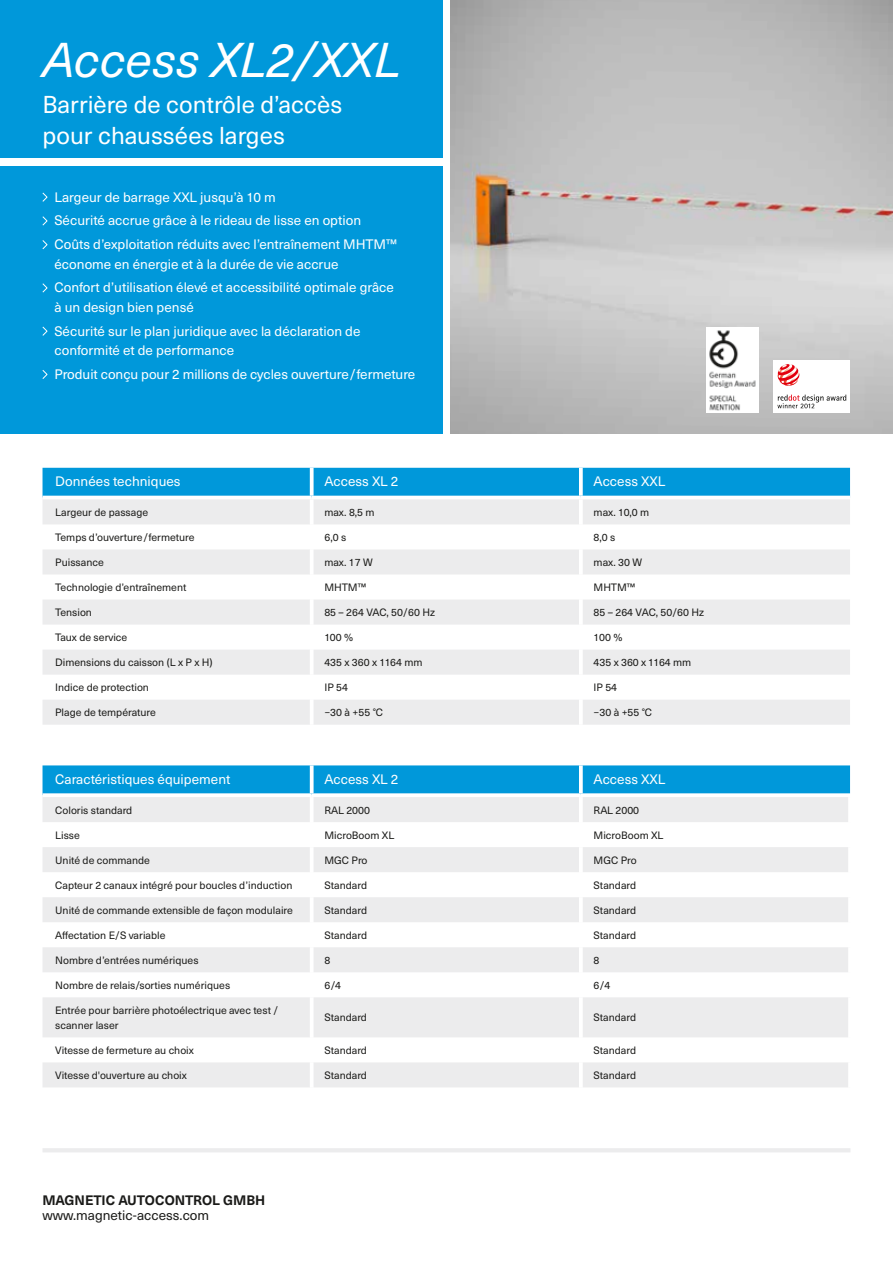
<style>
.page{position:relative;width:893px;height:1263px;background:#fff}
.page>*{position:absolute;margin:0;border:0;box-sizing:border-box;transform-origin:0 0}
.t1{font:italic 48px "Neue Haas Unica Pro";color:#fff}
.t2{font:24px/31.2px "Neue Haas Unica Pro";color:#fff}
.t3{font:13.5px/23.7px "Neue Haas Unica Pro";color:#fff}
.t4{font:700 13.5px "Neue Haas Unica Pro";letter-spacing:-.005em;color:#1a1a18}
.t5{font:13.5px "Neue Haas Unica Pro";color:#1a1a18}
.t6{font:10.5px/15px "Neue Haas Unica Pro";color:#1a1a18}
</style>
<div class="page">
<div style="left:0;top:0;width:442px;height:157px;background:#0098da"></div>
<hr style="left:43px;top:1148px;width:807px;height:4px;background:#ececed">
<img style="left:451px;top:0;width:442px;height:434px">
<div style="left:0;top:166px;width:436px;height:268px;background:#0098da"></div>
<svg style="left:42px;top:192px;width:6px;height:10px"></svg>
<svg style="left:42px;top:216px;width:6px;height:10px"></svg>
<svg style="left:42px;top:240px;width:6px;height:10px"></svg>
<svg style="left:42px;top:283px;width:6px;height:10px"></svg>
<svg style="left:42px;top:326px;width:6px;height:10px"></svg>
<svg style="left:42px;top:370px;width:6px;height:9px"></svg>
<div style="left:43px;top:468px;width:807px;height:28px;background:#0098da"></div>
<svg style="left:43px;top:499px;width:807px;height:226px;fill:#ececed"></svg>
<hr style="left:310px;top:499px;width:4px;height:25px;background:#fff">
<hr style="left:579px;top:499px;width:4px;height:25px;background:#fff">
<hr style="left:310px;top:524px;width:4px;height:25px;background:#fff">
<hr style="left:579px;top:524px;width:4px;height:25px;background:#fff">
<hr style="left:310px;top:549px;width:4px;height:25px;background:#fff">
<hr style="left:579px;top:549px;width:4px;height:25px;background:#fff">
<hr style="left:310px;top:574px;width:4px;height:25px;background:#fff">
<hr style="left:579px;top:574px;width:4px;height:25px;background:#fff">
<hr style="left:310px;top:599px;width:4px;height:26px;background:#fff">
<hr style="left:579px;top:599px;width:4px;height:26px;background:#fff">
<hr style="left:310px;top:625px;width:4px;height:25px;background:#fff">
<hr style="left:579px;top:625px;width:4px;height:25px;background:#fff">
<hr style="left:310px;top:650px;width:4px;height:25px;background:#fff">
<hr style="left:579px;top:650px;width:4px;height:25px;background:#fff">
<hr style="left:310px;top:675px;width:4px;height:25px;background:#fff">
<hr style="left:579px;top:675px;width:4px;height:25px;background:#fff">
<hr style="left:310px;top:700px;width:4px;height:25px;background:#fff">
<hr style="left:579px;top:700px;width:4px;height:25px;background:#fff">
<svg style="left:310px;top:468px;width:4px;height:28px"></svg>
<svg style="left:579px;top:468px;width:4px;height:28px"></svg>
<div style="left:773px;top:360px;width:77px;height:52px;background:#fff"></div>
<svg style="left:777px;top:395px;width:69px;height:13px"></svg>
<svg style="left:778px;top:364px;width:21px;height:22px"></svg>
<img style="left:706px;top:327px;width:52px;height:85px">
<div style="left:43px;top:765px;width:807px;height:28px;background:#0098da"></div>
<svg style="left:43px;top:797px;width:805px;height:290px;fill:#ececed"></svg>
<hr style="left:310px;top:797px;width:4px;height:25px;background:#fff">
<hr style="left:579px;top:797px;width:4px;height:25px;background:#fff">
<hr style="left:310px;top:822px;width:4px;height:25px;background:#fff">
<hr style="left:579px;top:822px;width:4px;height:25px;background:#fff">
<hr style="left:310px;top:847px;width:4px;height:25px;background:#fff">
<hr style="left:579px;top:847px;width:4px;height:25px;background:#fff">
<hr style="left:310px;top:872px;width:4px;height:25px;background:#fff">
<hr style="left:579px;top:872px;width:4px;height:25px;background:#fff">
<hr style="left:310px;top:897px;width:4px;height:25px;background:#fff">
<hr style="left:579px;top:897px;width:4px;height:25px;background:#fff">
<hr style="left:310px;top:922px;width:4px;height:25px;background:#fff">
<hr style="left:579px;top:922px;width:4px;height:25px;background:#fff">
<hr style="left:310px;top:947px;width:4px;height:25px;background:#fff">
<hr style="left:579px;top:947px;width:4px;height:25px;background:#fff">
<hr style="left:310px;top:972px;width:4px;height:25px;background:#fff">
<hr style="left:579px;top:972px;width:4px;height:25px;background:#fff">
<hr style="left:310px;top:997px;width:4px;height:40px;background:#fff">
<hr style="left:579px;top:997px;width:4px;height:40px;background:#fff">
<hr style="left:310px;top:1037px;width:4px;height:25px;background:#fff">
<hr style="left:579px;top:1037px;width:4px;height:25px;background:#fff">
<hr style="left:310px;top:1062px;width:4px;height:25px;background:#fff">
<hr style="left:579px;top:1062px;width:4px;height:25px;background:#fff">
<svg style="left:310px;top:765px;width:4px;height:28px"></svg>
<svg style="left:579px;top:765px;width:4px;height:28px"></svg>
<svg style="left:43px;top:793px;width:269px;height:2px"></svg>
<svg style="left:312px;top:793px;width:269px;height:2px"></svg>
<svg style="left:581px;top:793px;width:269px;height:1px"></svg>
<h1 class="t1" style="left:43px;top:31px;width:360px">Access XL2/XXL</h1>
<h2 class="t2" style="left:43px;top:89px;width:301px">Barrière de contrôle d’accès pour chaussées larges</h2>
<p class="t3" style="left:54px;top:185px;width:344px">Largeur de barrage XXL jusqu’à 10 m<br>Sécurité accrue grâce à le rideau de lisse en option<br>Coûts d’exploitation réduits avec l’entraînement MHTM™</p>
<p class="t3" style="left:54px;top:252px;width:341px">économe en énergie et à la durée de vie accrue<br>Confort d’utilisation élevé et accessibilité optimale grâce</p>
<p class="t3" style="left:54px;top:295px;width:308px">à un design bien pensé<br>Sécurité sur le plan juridique avec la déclaration de</p>
<p class="t3" style="left:54px;top:339px;width:362px">conformité et de performance<br>Produit conçu pour 2 millions de cycles ouverture/fermeture</p>
<p class="t3" style="left:55px;top:470px;width:127px">Données techniques</p>
<p class="t3" style="left:324px;top:470px;width:76px">Access XL 2</p>
<p class="t3" style="left:594px;top:470px;width:73px">Access XXL</p>
<p class="t6" style="left:55px;top:505px;width:94px">Largeur de passage</p>
<p class="t6" style="left:324px;top:505px;width:52px">max. 8,5 m</p>
<p class="t6" style="left:594px;top:505px;width:57px">max. 10,0 m</p>
<p class="t6" style="left:55px;top:530px;width:141px">Temps d’ouverture/fermeture</p>
<p class="t6" style="left:324px;top:530px;width:23px">6,0 s</p>
<p class="t6" style="left:594px;top:530px;width:23px">8,0 s</p>
<p class="t6" style="left:55px;top:555px;width:50px">Puissance</p>
<p class="t6" style="left:324px;top:555px;width:50px">max. 17 W</p>
<p class="t6" style="left:594px;top:555px;width:50px">max. 30 W</p>
<p class="t6" style="left:55px;top:580px;width:133px">Technologie d’entraînement</p>
<p class="t6" style="left:324px;top:580px;width:43px">MHTM™</p>
<p class="t6" style="left:594px;top:580px;width:43px">MHTM™</p>
<p class="t6" style="left:55px;top:605px;width:38px">Tension</p>
<p class="t6" style="left:324px;top:605px;width:112px">85 – 264 VAC, 50/60 Hz</p>
<p class="t6" style="left:594px;top:605px;width:112px">85 – 264 VAC, 50/60 Hz</p>
<p class="t6" style="left:55px;top:630px;width:74px">Taux de service</p>
<p class="t6" style="left:324px;top:630px;width:30px">100 %</p>
<p class="t6" style="left:594px;top:630px;width:30px">100 %</p>
<p class="t6" style="left:55px;top:655px;width:159px">Dimensions du caisson (L x P x H)</p>
<p class="t6" style="left:324px;top:655px;width:100px">435 x 360 x 1164 mm</p>
<p class="t6" style="left:594px;top:655px;width:99px">435 x 360 x 1164 mm</p>
<p class="t6" style="left:55px;top:680px;width:95px">Indice de protection</p>
<p class="t6" style="left:324px;top:680px;width:25px">IP 54</p>
<p class="t6" style="left:593px;top:680px;width:25px">IP 54</p>
<p class="t6" style="left:55px;top:705px;width:102px">Plage de température</p>
<p class="t6" style="left:324px;top:705px;width:60px">−30 à +55 °C</p>
<p class="t6" style="left:593px;top:705px;width:60px">−30 à +55 °C</p>
<p class="t3" style="left:55px;top:767px;width:177px">Caractéristiques équipement</p>
<p class="t3" style="left:324px;top:767px;width:76px">Access XL 2</p>
<p class="t3" style="left:594px;top:767px;width:73px">Access XXL</p>
<p class="t6" style="left:55px;top:802px;width:79px">Coloris standard</p>
<p class="t6" style="left:324px;top:802px;width:47px">RAL 2000</p>
<p class="t6" style="left:594px;top:802px;width:47px">RAL 2000</p>
<p class="t6" style="left:55px;top:827px;width:26px">Lisse</p>
<p class="t6" style="left:324px;top:827px;width:71px">MicroBoom XL</p>
<p class="t6" style="left:594px;top:827px;width:71px">MicroBoom XL</p>
<p class="t6" style="left:55px;top:853px;width:96px">Unité de commande</p>
<p class="t6" style="left:324px;top:853px;width:45px">MGC Pro</p>
<p class="t6" style="left:594px;top:853px;width:45px">MGC Pro</p>
<p class="t6" style="left:55px;top:878px;width:239px">Capteur 2 canaux intégré pour boucles d’induction</p>
<p class="t6" style="left:324px;top:878px;width:44px">Standard</p>
<p class="t6" style="left:594px;top:878px;width:44px">Standard</p>
<p class="t6" style="left:55px;top:903px;width:239px">Unité de commande extensible de façon modulaire</p>
<p class="t6" style="left:324px;top:903px;width:44px">Standard</p>
<p class="t6" style="left:594px;top:903px;width:44px">Standard</p>
<p class="t6" style="left:55px;top:928px;width:112px">Affectation E/S variable</p>
<p class="t6" style="left:324px;top:928px;width:44px">Standard</p>
<p class="t6" style="left:594px;top:928px;width:44px">Standard</p>
<p class="t6" style="left:55px;top:953px;width:145px">Nombre d’entrées numériques</p>
<p class="t6" style="left:324px;top:953px;width:7px">8</p>
<p class="t6" style="left:594px;top:953px;width:7px">8</p>
<p class="t6" style="left:55px;top:978px;width:177px">Nombre de relais/sorties numériques</p>
<p class="t6" style="left:324px;top:978px;width:18px">6/4</p>
<p class="t6" style="left:593px;top:978px;width:18px">6/4</p>
<p class="t6" style="left:55px;top:1003px;width:225px">Entrée pour barrière photoélectrique avec test / scanner laser</p>
<p class="t6" style="left:324px;top:1010px;width:44px">Standard</p>
<p class="t6" style="left:593px;top:1010px;width:44px">Standard</p>
<p class="t6" style="left:55px;top:1043px;width:140px">Vitesse de fermeture au choix</p>
<p class="t6" style="left:324px;top:1043px;width:44px">Standard</p>
<p class="t6" style="left:593px;top:1043px;width:44px">Standard</p>
<p class="t6" style="left:55px;top:1068px;width:133px">Vitesse d'ouverture au choix</p>
<p class="t6" style="left:324px;top:1068px;width:44px">Standard</p>
<p class="t6" style="left:593px;top:1068px;width:44px">Standard</p>
<p class="t4" style="left:43px;top:1192px;width:224px">MAGNETIC AUTOCONTROL GMBH</p>
<p class="t5" style="left:43px;top:1207px;width:168px">www.magnetic-access.com</p>
</div>
